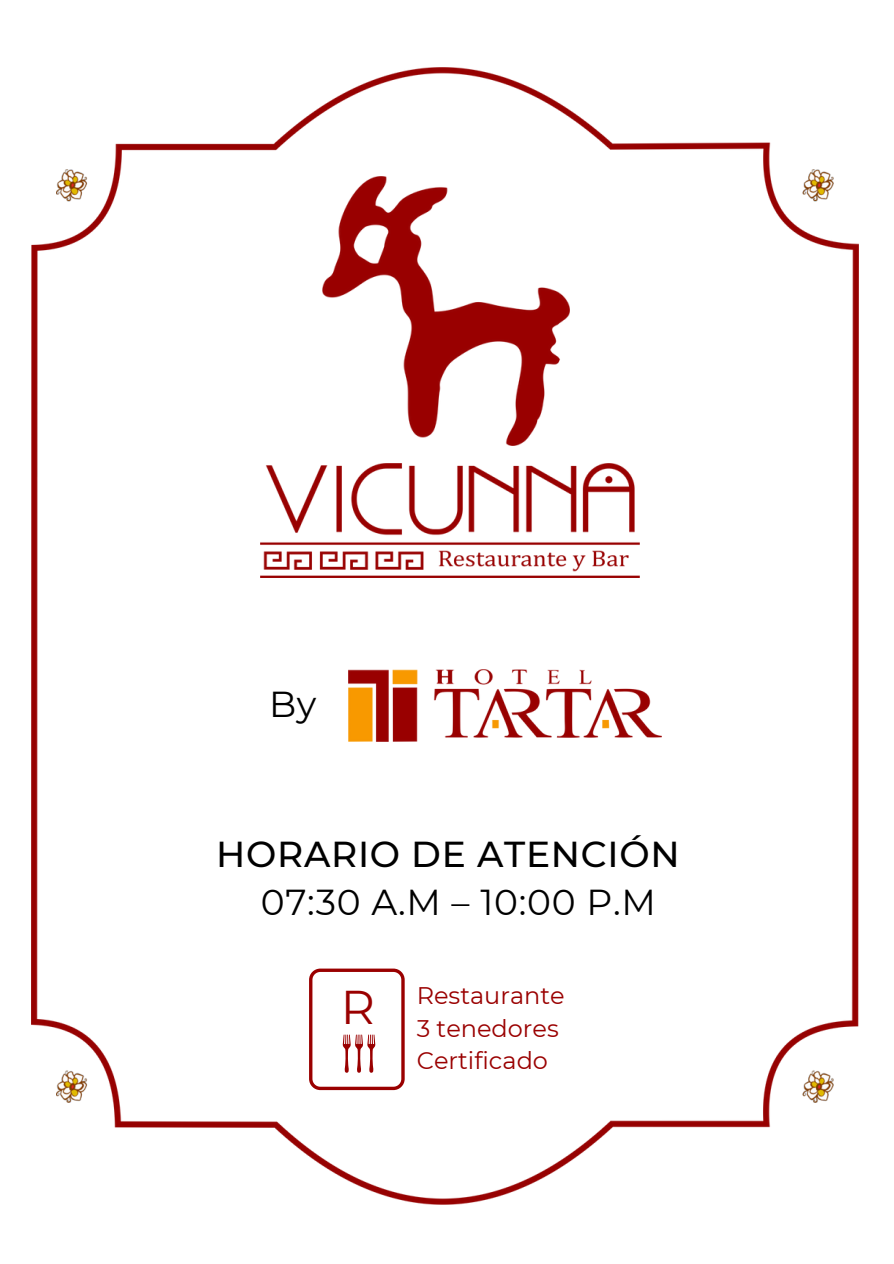
<style>
.page{position:relative;width:894px;height:1264px;background:#fff}
.page>*{position:absolute;margin:0;border:0;box-sizing:border-box;transform-origin:0 0}
.t1{font:47.25px "Montserrat";color:#9a0000}
.t2{font:36px "Montserrat";letter-spacing:.02em;color:#000}
.t3{font:500 36px "Montserrat";letter-spacing:.02em;color:#000}
.t4{font:24px/32.7px "Montserrat";color:#9a0000}
</style>
<div class="page">
<img style="left:32px;top:67px;width:825px;height:1137px">
<img style="left:56px;top:169px;width:777px;height:933px">
<img style="left:323px;top:176px;width:246px;height:269px">
<img style="left:261px;top:464px;width:378px;height:113px">
<img style="left:225px;top:876px;width:461px;height:53px">
<svg style="left:309px;top:968px;width:95px;height:122px"></svg>
<p class="t2" style="left:269px;top:682px;width:49px">By</p>
<p class="t3" style="left:216px;top:831px;width:465px">HORARIO DE ATENCIÓN</p>
<p class="t2" style="left:261px;top:879px;width:396px">07:30 A.M – 10:00 P.M</p>
<h1 class="t1" style="left:341px;top:977px;width:36px">R</h1>
<p class="t4" style="left:416px;top:979px;width:149px">Restaurante</p>
<h2 class="t4" style="left:416px;top:1011px;width:143px">3 tenedores<br>Certificado</h2>
</div>
